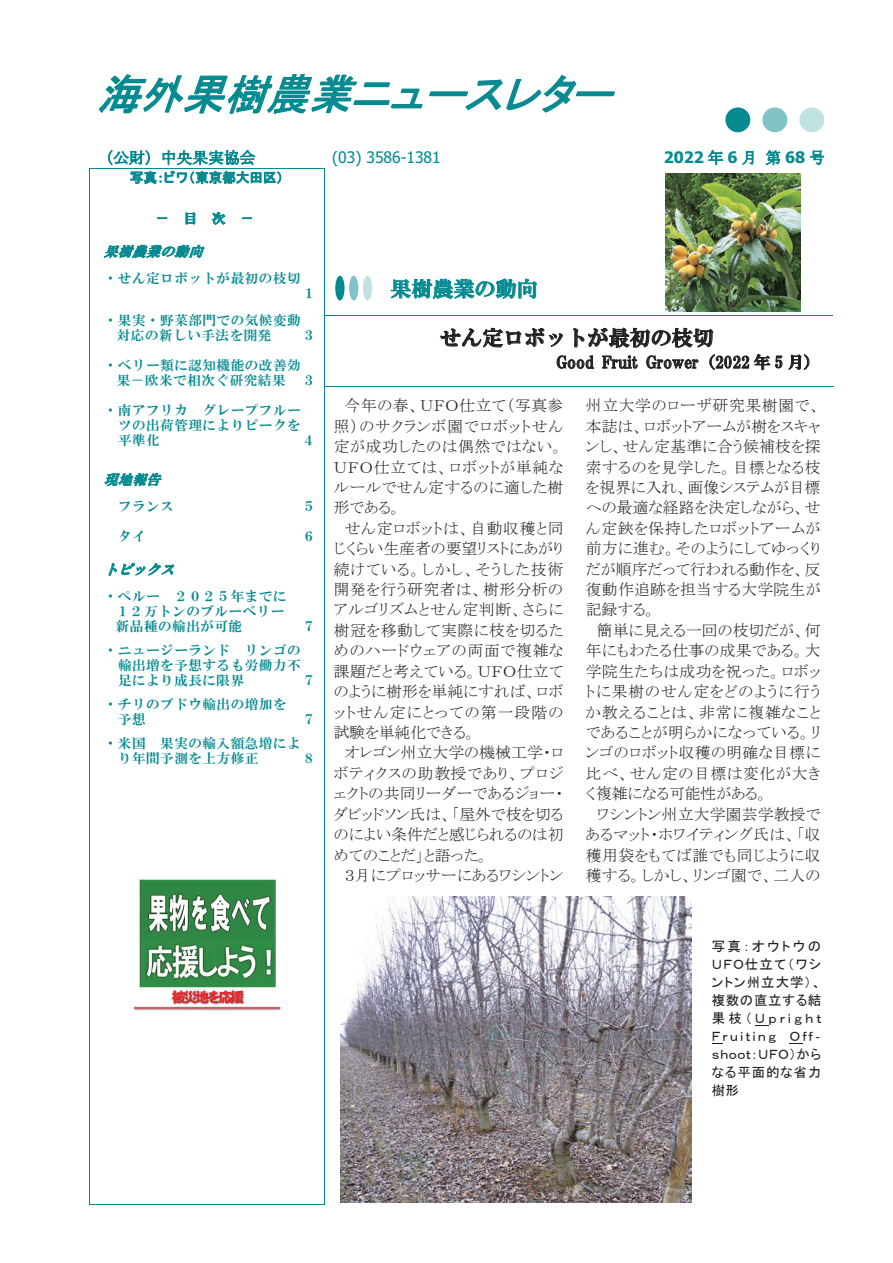
<style>
.page{position:relative;width:893px;height:1263px;background:#fff}
.page>*{position:absolute;margin:0;border:0;box-sizing:border-box;transform-origin:0 0}
.t1{font:italic 42px "MS P Gothic";color:#048a90}
.t2{font:21px "HGS Mincho E";letter-spacing:.005em;color:#231f20}
.t3{font:21px "HGS Mincho E";letter-spacing:.005em;color:#048a90}
.t4{font:16.5px "HGS Mincho E";letter-spacing:.005em;color:#231f20}
.t5{font:15.75px/20.4px "MS P Mincho";letter-spacing:.025em;color:#231f20;text-align:justify}
.t6{font:15.75px "Tahoma";color:#048a90}
.t7{font:700 15.75px "Tahoma";color:#048a90}
.t8{font:15.75px "MS Mincho";letter-spacing:.005em;color:#048a90}
.t9{font:13.5px/15px "HGS Mincho E";letter-spacing:.045em;color:#048a90}
.t10{font:13.5px/18px "MS P Gothic";letter-spacing:.06em;color:#231f20;text-align:justify}
.t11{font:italic 13.5px "HGS Mincho E";color:#048a90}
.t12{font:13.5px "MS P Gothic";letter-spacing:.01em;color:#048a90}
.s1{font-family:"Sim Sun";font-weight:400}
.s2{font-family:"MS Mincho";font-weight:400}
</style>
<div class="page">
<hr style="left:89px;top:168px;width:235px;height:1px;background:#048a90">
<hr style="left:89px;top:169px;width:1px;height:146px;background:#048a90">
<hr style="left:324px;top:169px;width:1px;height:146px;background:#048a90">
<hr style="left:324px;top:315px;width:509px;height:1px;background:#048a90">
<hr style="left:89px;top:316px;width:1px;height:70px;background:#048a90">
<hr style="left:324px;top:316px;width:1px;height:70px;background:#048a90">
<hr style="left:324px;top:386px;width:509px;height:1px;background:#048a90">
<hr style="left:89px;top:387px;width:1px;height:818px;background:#048a90">
<hr style="left:89px;top:1204px;width:235px;height:1px;background:#048a90">
<hr style="left:324px;top:387px;width:1px;height:818px;background:#048a90">
<svg style="left:755px;top:1025px;width:13px;height:1px"></svg>
<svg style="left:789px;top:1043px;width:13px;height:1px"></svg>
<div style="left:725px;top:107px;width:25px;height:25px;background:#048a90;border-radius:50%"></div>
<div style="left:762px;top:107px;width:25px;height:25px;background:#81c4c7;border-radius:50%"></div>
<div style="left:799px;top:107px;width:25px;height:25px;background:#c0e2e3;border-radius:50%"></div>
<div style="left:335px;top:276px;width:10px;height:25px;background:#048a90;border-radius:50%"></div>
<div style="left:349px;top:276px;width:9px;height:25px;background:#81c4c7;border-radius:50%"></div>
<div style="left:363px;top:276px;width:9px;height:25px;background:#c0e2e3;border-radius:50%"></div>
<img style="left:133px;top:877px;width:148px;height:134px">
<img style="left:666px;top:173px;width:134px;height:138px">
<img style="left:340px;top:896px;width:352px;height:306px">
<h1 class="t1" style="left:97px;top:73px;width:529px">海外果樹農業ニュースレター</h1>
<p class="t8" style="left:97px;top:150px;width:160px">（公財）中央果実協会</p>
<p class="t6" style="left:332px;top:147px;width:110px">(03) 3586-1381</p>
<p class="t7" style="left:664px;top:147px;width:163px">2022<span class="s1">年</span>6<span class="s2">月</span><span class="s1">第</span>68<span class="s1">号</span></p>
<p class="t12" style="left:130px;top:171px;width:155px">写真：ビワ（東京都大田区）</p>
<p class="t9" style="left:155px;top:211px;width:100px">－ 目 次 －</p>
<p class="t11" style="left:104px;top:245px;width:104px">果樹農業の動向</p>
<p class="t9" style="left:104px;top:271px;width:198px">・せん定ロボットが最初の枝切</p>
<p class="t9" style="left:302px;top:286px;width:15px">１</p>
<p class="t9" style="left:117px;top:313px;width:185px;text-indent:-13px">・果実・野菜部門での気候変動対応の新しい手法を開発</p>
<p class="t9" style="left:302px;top:328px;width:15px">３</p>
<p class="t9" style="left:104px;top:358px;width:198px">・ベリー類に認知機能の改善効</p>
<p class="t9" style="left:104px;top:403px;width:198px;text-align:right">・南アフリカ グレープフルーツの出荷管理によりピークを</p>
<p class="t9" style="left:117px;top:373px;width:200px">果－欧米で相次ぐ研究結果 ３</p>
<p class="t9" style="left:118px;top:433px;width:43px">平準化</p>
<p class="t9" style="left:302px;top:433px;width:15px">４</p>
<p class="t11" style="left:104px;top:473px;width:62px">現地報告</p>
<p class="t9" style="left:118px;top:499px;width:57px">フランス</p>
<p class="t9" style="left:302px;top:499px;width:15px">５</p>
<p class="t9" style="left:118px;top:529px;width:29px">タイ</p>
<p class="t9" style="left:302px;top:529px;width:15px">６</p>
<p class="t11" style="left:104px;top:563px;width:76px">トピックス</p>
<p class="t9" style="left:116px;top:589px;width:172px;text-indent:-12px">・ペルー ２０２５年までに<br>１２万トンのブルーベリー新品種の輸出が可能</p>
<p class="t9" style="left:302px;top:619px;width:15px">７</p>
<p class="t9" style="left:118px;top:643px;width:184px;text-align:justify;text-indent:-14px">・ニュージーランド リンゴの輸出増を予想するも労働力不足により成長に限界</p>
<p class="t9" style="left:302px;top:673px;width:15px">７</p>
<p class="t9" style="left:118px;top:697px;width:170px;text-indent:-14px">・チリのブドウ輸出の増加を予想</p>
<p class="t9" style="left:302px;top:712px;width:15px">７</p>
<p class="t9" style="left:118px;top:736px;width:184px;text-indent:-14px">・米国 果実の輸入額急増により年間予測を上方修正</p>
<p class="t9" style="left:302px;top:751px;width:15px">８</p>
<h2 class="t3" style="left:390px;top:278px;width:149px">果樹農業の動向</h2>
<h2 class="t2" style="left:440px;top:327px;width:275px">せん定ロボットが最初の枝切</h2>
<p class="t4" style="left:556px;top:354px;width:266px">Good Fruit Grower（2022 年 5 月）</p>
<p class="t5" style="left:334px;top:395px;width:231px;text-indent:11px">今年の春、ＵＦＯ仕立て（写真参照）のサクランボ園でロボットせん定が成功したのは偶然ではない。ＵＦＯ仕立ては、ロボットが単純なルールでせん定するのに適した樹形である。</p>
<p class="t5" style="left:334px;top:518px;width:231px;text-indent:11px">せん定ロボットは、自動収穫と同じくらい生産者の要望リストにあがり続けている。しかし、そうした技術開発を行う研究者は、樹形分析のアルゴリズムとせん定判断、さらに樹冠を移動して実際に枝を切るためのハードウェアの両面で複雑な課題だと考えている。ＵＦＯ仕立てのように樹形を単純にすれば、ロボットせん定にとっての第一段階の試験を単純化できる。</p>
<p class="t5" style="left:334px;top:742px;width:231px;text-indent:11px">オレゴン州立大学の機械工学・ロボティクスの助教授であり、プロジェクトの共同リーダーであるジョー・ダビッドソン氏は、「屋外で枝を切るのによい条件だと感じられるのは初めてのことだ」と語った。</p>
<p class="t5" style="left:345px;top:865px;width:220px">３月にプロッサーにあるワシントン</p>
<p class="t5" style="left:586px;top:395px;width:236px">州立大学のローザ研究果樹園で、本誌は、ロボットアームが樹をスキャンし、せん定基準に合う候補枝を探索するのを見学した。目標となる枝を視界に入れ、画像システムが目標への最適な経路を決定しながら、せん定鋏を保持したロボットアームが前方に進む。そのようにしてゆっくりだが順序だって行われる動作を、反復動作追跡を担当する大学院生が記録する。</p>
<p class="t5" style="left:586px;top:620px;width:236px;text-indent:11px">簡単に見える一回の枝切だが、何年にもわたる仕事の成果である。大学院生たちは成功を祝った。ロボットに果樹のせん定をどのように行うか教えることは、非常に複雑なことであることが明らかになっている。リンゴのロボット収穫の明確な目標に比べ、せん定の目標は変化が大きく複雑になる可能性がある。</p>
<p class="t5" style="left:586px;top:804px;width:236px;text-indent:11px">ワシントン州立大学園芸学教授であるマット・ホワイティング氏は、「収穫用袋をもてば誰でも同じように収穫する。しかし、リンゴ園で、二人の</p>
<p class="t10" style="left:712px;top:937px;width:111px">写真：オウトウのＵＦＯ仕立て（ワシントン州立大学）、複数の直立する結果枝（ＵｐｒｉｇｈｔＦｒｕｉｔｉｎｇ Ｏｆｆ‐ｓｈｏｏｔ：ＵＦＯ）からなる平面的な省力樹形</p>
</div>
